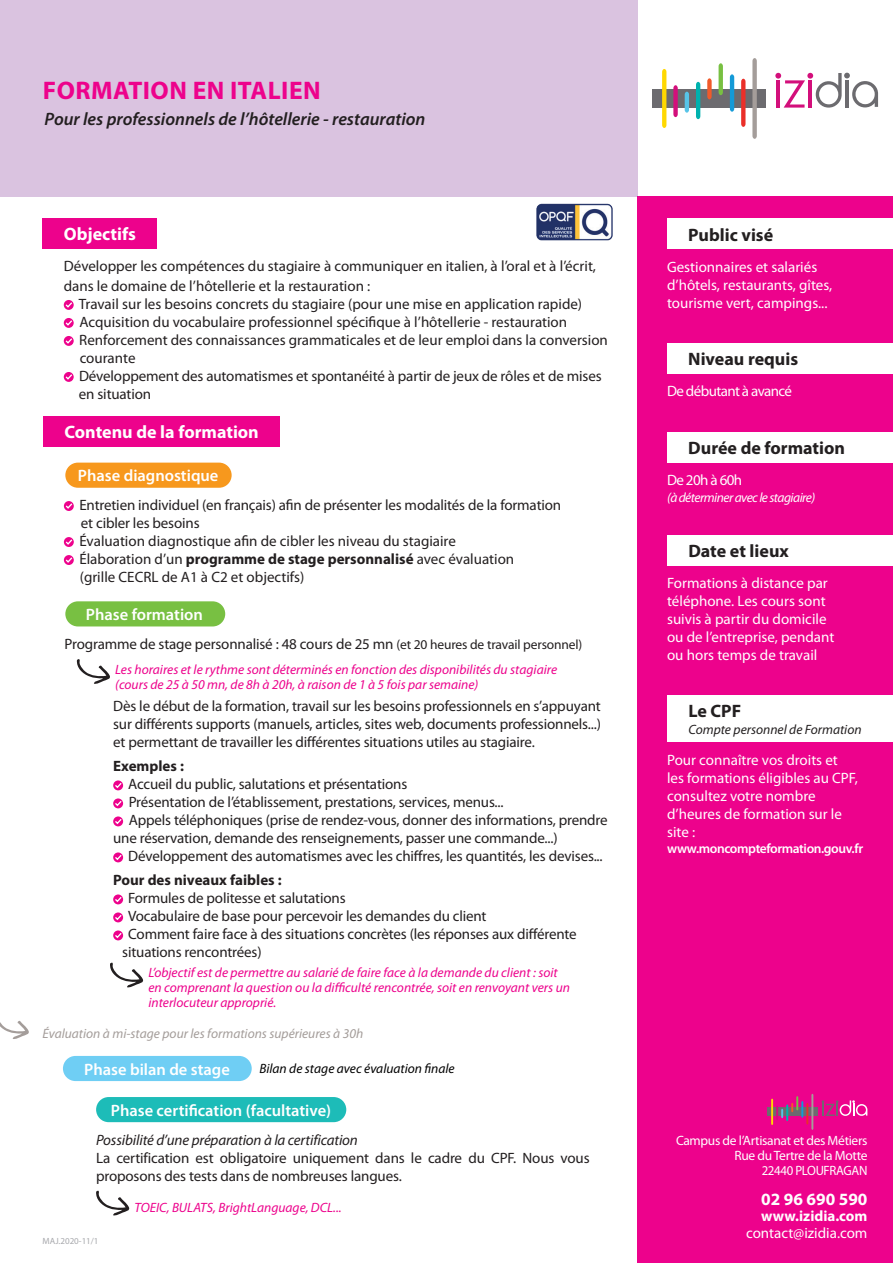
<style>
.page{position:relative;width:893px;height:1263px;background:#fff}
.page>*{position:absolute;margin:0;border:0;box-sizing:border-box;transform-origin:0 0}
.t1{font:700 25.5px "Myriad Pro";letter-spacing:.02em;color:#ed028c}
.t2{font:700 18px "Myriad Pro";color:#231f20}
.t3{font:italic 600 18px "Myriad Pro";color:#231f20}
.t4{font:700 18px "Myriad Pro";color:#fff}
.t5{font:700 17.25px "Myriad Pro";color:#fff}
.t6{font:600 16.5px "Myriad Pro";color:#fff}
.t7{font:15px/18px "Myriad Pro";letter-spacing:-.01em;color:#231f20}
.t8{font:15px/18px "Myriad Pro";color:#fff}
.t9{font:italic 15px "Myriad Pro";letter-spacing:-.01em;color:#231f20}
.t10{font:700 15px "Myriad Pro";color:#231f20}
.t11{font:15px "Myriad Pro";letter-spacing:-.04em;color:#fff}
.t12{font:700 15px "Myriad Pro";color:#fff}
.t13{font:italic 13.5px/15px "Myriad Pro";color:#ed028c}
.t14{font:13.5px/15px "Myriad Pro";letter-spacing:-.025em;color:#fff;text-align:right}
.t15{font:italic 13.5px "Myriad Pro";color:#a49d9a}
.t16{font:italic 13.5px "Myriad Pro";color:#000}
.t17{font:600 13.5px "Myriad Pro";letter-spacing:-.03em;color:#fff}
.t18{font:italic 13.5px "Myriad Pro";letter-spacing:-.04em;color:#fff}
.t19{font:italic 13.5px "Myriad Pro";color:#231f20}
.t20{font:9px "Myriad Pro";color:#a8a9ad}
.s1{font-weight:700}
.s2{font-size:13.5px}
</style>
<div class="page">
<img style="left:536px;top:204px;width:77px;height:36px">
<div style="left:638px;top:197px;width:255px;height:1066px;background:#ed028c"></div>
<div style="left:0;top:0;width:638px;height:197px;background:#dac3e0"></div>
<svg style="left:77px;top:659px;width:33px;height:25px"></svg>
<svg style="left:110px;top:962px;width:34px;height:26px"></svg>
<svg style="left:96px;top:1190px;width:34px;height:26px"></svg>
<svg style="left:0;top:1020px;width:29px;height:19px"></svg>
<div style="left:667px;top:218px;width:226px;height:31px;background:#fff"></div>
<div style="left:667px;top:343px;width:226px;height:31px;background:#fff"></div>
<div style="left:667px;top:535px;width:226px;height:31px;background:#fff"></div>
<div style="left:667px;top:695px;width:226px;height:47px;background:#fff"></div>
<svg style="left:64px;top:301px;width:10px;height:8px"></svg>
<svg style="left:64px;top:319px;width:10px;height:8px"></svg>
<svg style="left:64px;top:337px;width:10px;height:8px"></svg>
<svg style="left:64px;top:373px;width:10px;height:8px"></svg>
<div style="left:667px;top:432px;width:226px;height:31px;background:#fff"></div>
<div style="left:43px;top:218px;width:114px;height:31px;background:#ed028c"></div>
<svg style="left:113px;top:780px;width:10px;height:10px"></svg>
<svg style="left:114px;top:781px;width:9px;height:8px"></svg>
<svg style="left:113px;top:798px;width:10px;height:10px"></svg>
<svg style="left:114px;top:799px;width:9px;height:8px"></svg>
<svg style="left:113px;top:816px;width:10px;height:10px"></svg>
<svg style="left:114px;top:817px;width:9px;height:8px"></svg>
<svg style="left:113px;top:852px;width:10px;height:10px"></svg>
<svg style="left:114px;top:853px;width:9px;height:8px"></svg>
<svg style="left:113px;top:894px;width:10px;height:10px"></svg>
<svg style="left:114px;top:895px;width:9px;height:8px"></svg>
<svg style="left:113px;top:912px;width:10px;height:10px"></svg>
<svg style="left:114px;top:913px;width:9px;height:8px"></svg>
<svg style="left:113px;top:930px;width:10px;height:10px"></svg>
<svg style="left:114px;top:931px;width:9px;height:8px"></svg>
<div style="left:63px;top:1056px;width:189px;height:25px;background:#6fcef4;border-radius:13px"></div>
<div style="left:96px;top:1097px;width:250px;height:25px;background:#1dbcb8;border-radius:13px"></div>
<svg style="left:64px;top:502px;width:10px;height:8px"></svg>
<svg style="left:64px;top:538px;width:10px;height:8px"></svg>
<svg style="left:64px;top:556px;width:10px;height:8px"></svg>
<div style="left:65px;top:463px;width:167px;height:25px;background:#f7981d;border-radius:13px"></div>
<div style="left:43px;top:416px;width:237px;height:31px;background:#ed028c"></div>
<div style="left:65px;top:601px;width:160px;height:25px;background:#78c042;border-radius:13px"></div>
<svg style="left:767px;top:1107px;width:51px;height:9px"></svg>
<hr style="left:811px;top:1094px;width:2px;height:36px;background:#a49d9a">
<hr style="left:806px;top:1103px;width:2px;height:21px;background:#ea2f29">
<svg style="left:776px;top:1096px;width:27px;height:25px"></svg>
<hr style="left:771px;top:1099px;width:2px;height:26px;background:#ffd801">
<svg style="left:822px;top:1100px;width:45px;height:16px"></svg>
<div style="left:653px;top:89px;width:113px;height:19px;background:#6c6b6f"></div>
<svg style="left:752px;top:58px;width:5px;height:81px"></svg>
<svg style="left:741px;top:79px;width:4px;height:48px"></svg>
<svg style="left:730px;top:74px;width:4px;height:38px"></svg>
<svg style="left:719px;top:63px;width:4px;height:32px"></svg>
<svg style="left:707px;top:78px;width:5px;height:21px"></svg>
<svg style="left:696px;top:82px;width:4px;height:37px"></svg>
<svg style="left:685px;top:92px;width:4px;height:21px"></svg>
<svg style="left:673px;top:85px;width:5px;height:32px"></svg>
<svg style="left:662px;top:69px;width:4px;height:59px"></svg>
<svg style="left:775px;top:73px;width:103px;height:35px"></svg>
<h1 class="t1" style="left:43px;top:76px;width:279px">FORMATION EN ITALIEN</h1>
<p class="t3" style="left:45px;top:107px;width:382px">Pour les professionnels de l’hôtellerie - restauration</p>
<p class="t4" style="left:64px;top:224px;width:74px">Objectifs</p>
<p class="t7" style="left:64px;top:257px;width:534px;line-height:19.5px">Développer les compétences du stagiaire à communiquer en italien, à l’oral et à l’écrit, dans le domaine de l’hôtellerie et la restauration :</p>
<p class="t7" style="left:79px;top:295px;width:531px">Travail sur les besoins concrets du stagiaire (pour une mise en application rapide)<br>Acquisition du vocabulaire professionnel spécifique à l’hôtellerie - restauration Renforcement des connaissances grammaticales et de leur emploi dans la conversion courante<br>Développement des automatismes et spontanéité à partir de jeux de rôles et de mises en situation</p>
<p class="t4" style="left:65px;top:422px;width:196px">Contenu de la formation</p>
<p class="t6" style="left:78px;top:465px;width:142px">Phase diagnostique</p>
<p class="t7" style="left:79px;top:496px;width:483px">Entretien individuel (en français) afin de présenter les modalités de la formation et cibler les besoins<br>Évaluation diagnostique afin de cibler les niveau du stagiaire<br>Élaboration d’un <span class="s1">programme de stage personnalisé</span> avec évaluation<br>(grille CECRL de A1 à C2 et objectifs)</p>
<p class="t6" style="left:86px;top:604px;width:119px">Phase formation</p>
<p class="t7" style="left:65px;top:635px;width:519px">Programme de stage personnalisé : 48 cours de 25 mn <span class="s2">(et 20 heures de travail personnel)</span></p>
<p class="t13" style="left:115px;top:662px;width:443px">Les horaires et le rythme sont déterminés en fonction des disponibilités du stagiaire (cours de 25 à 50 mn, de 8h à 20h, à raison de 1 à 5 fois par semaine)</p>
<p class="t7" style="left:113px;top:697px;width:489px;text-align:justify">Dès le début de la formation, travail sur les besoins professionnels en s’appuyant sur différents supports (manuels, articles, sites web, documents professionnels...) et permettant de travailler les différentes situations utiles au stagiaire.</p>
<p class="t10" style="left:113px;top:758px;width:72px">Exemples :</p>
<p class="t7" style="left:128px;top:775px;width:281px">Accueil du public, salutations et présentations</p>
<p class="t7" style="left:129px;top:793px;width:376px">Présentation de l’établissement, prestations, services, menus...</p>
<p class="t7" style="left:129px;top:811px;width:480px">Appels téléphoniques (prise de rendez-vous, donner des informations, prendre</p>
<p class="t7" style="left:113px;top:829px;width:446px">une réservation, demande des renseignements, passer une commande...)</p>
<p class="t7" style="left:128px;top:847px;width:476px">Développement des automatismes avec les chiffres, les quantités, les devises...</p>
<p class="t10" style="left:113px;top:872px;width:170px">Pour des niveaux faibles :</p>
<p class="t7" style="left:128px;top:889px;width:219px">Formules de politesse et salutations</p>
<p class="t7" style="left:128px;top:907px;width:360px">Vocabulaire de base pour percevoir les demandes du client</p>
<p class="t7" style="left:128px;top:925px;width:450px">Comment faire face à des situations concrètes (les réponses aux différente</p>
<p class="t7" style="left:122px;top:943px;width:141px">situations rencontrées)</p>
<p class="t13" style="left:148px;top:965px;width:423px">L’objectif est de permettre au salarié de faire face à la demande du client : soit en comprenant la question ou la difficulté rencontrée, soit en renvoyant vers un interlocuteur approprié.</p>
<p class="t15" style="left:43px;top:1025px;width:322px">Évaluation à mi-stage pour les formations supérieures à 30h</p>
<p class="t16" style="left:259px;top:1060px;width:197px">Bilan de stage avec évaluation finale</p>
<p class="t6" style="left:84px;top:1059px;width:147px">Phase bilan de stage</p>
<p class="t6" style="left:111px;top:1100px;width:222px">Phase certification (facultative)</p>
<p class="t9" style="left:96px;top:1130px;width:263px">Possibilité d’une préparation à la certification</p>
<p class="t7" style="left:96px;top:1149px;width:495px">La certification est obligatoire uniquement dans le cadre du CPF. Nous vous proposons des tests dans de nombreuses langues.</p>
<p class="t20" style="left:43px;top:1236px;width:58px">MAJ.2020-11/1</p>
<p class="t13" style="left:135px;top:1199px;width:209px">TOEIC, BULATS, BrightLanguage, DCL...</p>
<p class="t2" style="left:688px;top:224px;width:86px">Public visé</p>
<p class="t8" style="left:667px;top:258px;width:167px">Gestionnaires et salariés d’hôtels, restaurants, gîtes, tourisme vert, campings...</p>
<p class="t2" style="left:688px;top:349px;width:111px">Niveau requis</p>
<p class="t11" style="left:667px;top:383px;width:127px">De débutant à avancé</p>
<p class="t2" style="left:688px;top:438px;width:158px">Durée de formation</p>
<p class="t8" style="left:667px;top:472px;width:77px">De 20h à 60h</p>
<p class="t18" style="left:667px;top:489px;width:150px">(à déterminer avec le stagiaire)</p>
<p class="t2" style="left:688px;top:541px;width:102px">Date et lieux</p>
<p class="t8" style="left:667px;top:575px;width:169px">Formations à distance par téléphone. Les cours sont suivis à partir du domicile ou de l’entreprise, pendant ou hors temps de travail</p>
<p class="t2" style="left:688px;top:701px;width:54px">Le CPF</p>
<p class="t19" style="left:688px;top:721px;width:175px">Compte personnel de Formation</p>
<p class="t8" style="left:667px;top:751px;width:192px">Pour connaître vos droits et les formations éligibles au CPF, consultez votre nombre d’heures de formation sur le site :</p>
<p class="t17" style="left:667px;top:840px;width:198px">www.moncompteformation.gouv.fr</p>
<p class="t14" style="left:676px;top:1133px;width:193px">Campus de l’Artisanat et des Métiers<br>Rue du Tertre de la Motte<br>22440 PLOUFRAGAN</p>
<p class="t5" style="left:761px;top:1189px;width:108px">02 96 690 590</p>
<p class="t12" style="left:761px;top:1208px;width:108px">www.izidia.com</p>
<p class="t8" style="left:746px;top:1224px;width:123px">contact@izidia.com</p>
</div>
